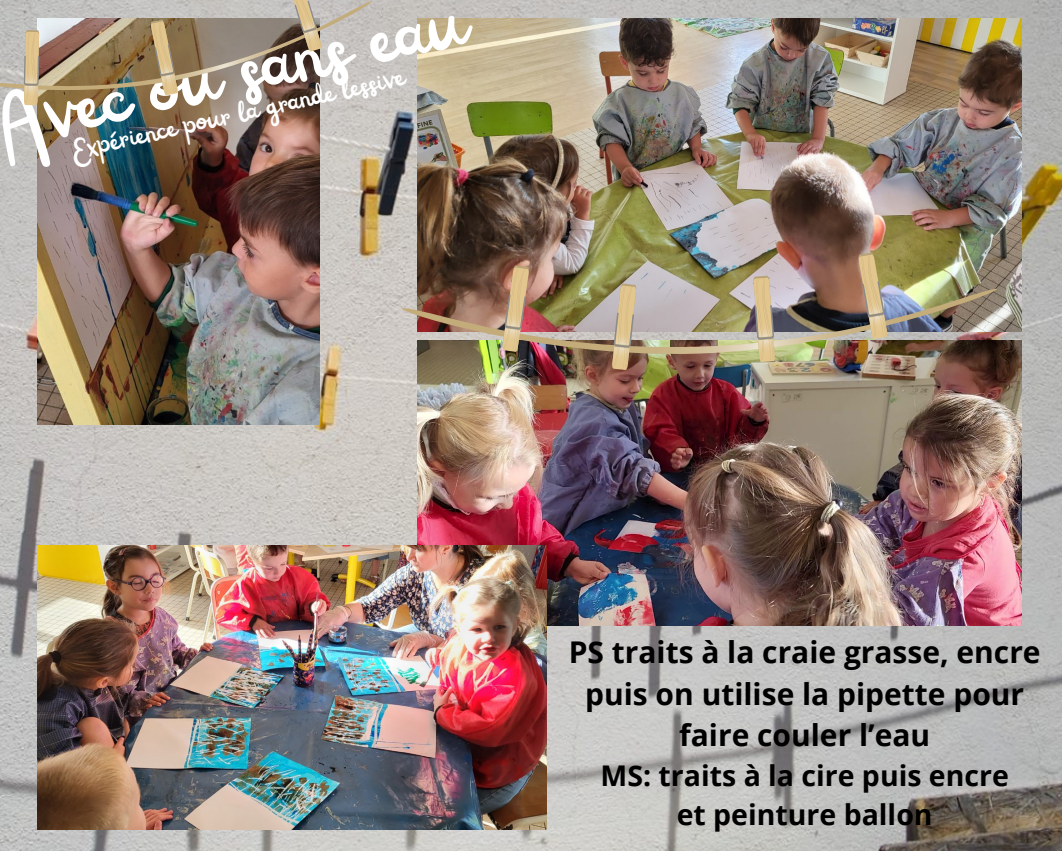
<style>
.page{position:relative;width:1062px;height:851px;background:#fff}
.page>*{position:absolute;margin:0;border:0;box-sizing:border-box;transform-origin:0 0}
.t1{font:89.85px "Railey";color:#fff}
.t2{font:33px "Railey";color:#fff}
.t3{font:700 30px/41.5px "Open Sans";color:#000;text-align:center}
.t4{font:700 28.5px "Open Sans";color:#000}
</style>
<div class="page">
<img style="left:0;top:0;width:1061px;height:850px">
<img style="left:418px;top:359px;width:603px;height:266px">
<img style="left:38px;top:545px;width:509px;height:284px">
<img style="left:38px;top:114px;width:282px;height:310px">
<img style="left:418px;top:19px;width:603px;height:265px">
<img style="left:378px;top:284px;width:643px;height:75px">
<svg style="left:502px;top:265px;width:27px;height:87px;background:#be9878"></svg>
<svg style="left:754px;top:275px;width:21px;height:87px;background:#cdba94"></svg>
<svg style="left:612px;top:283px;width:24px;height:87px;background:#c5af8c"></svg>
<svg style="left:858px;top:252px;width:30px;height:87px;background:#b8a580"></svg>
<svg style="left:0;top:0;width:395px;height:114px;background:#a09485"></svg>
<svg style="left:16px;top:28px;width:32px;height:79px;background:#c3b095"></svg>
<svg style="left:150px;top:19px;width:28px;height:77px;background:#af966b"></svg>
<svg style="left:288px;top:0;width:34px;height:53px;background:#a2937b"></svg>
<p class="t1" style="left:-15px;top:81px;width:479px;rotate:-13deg">Avec ou sans eau</p>
<p class="t2" style="left:68px;top:135px;width:342px;rotate:-13deg">Expérience pour la grande lessive</p>
<p class="t3" style="left:569px;top:630px;width:473px">PS traits à la craie grasse, encre puis on utilise la pipette pour faire couler l’eau</p>
<p class="t4" style="left:601px;top:755px;width:410px">MS: traits à la cire puis encre</p>
<p class="t4" style="left:677px;top:794px;width:257px">et peinture ballon</p>
</div>
